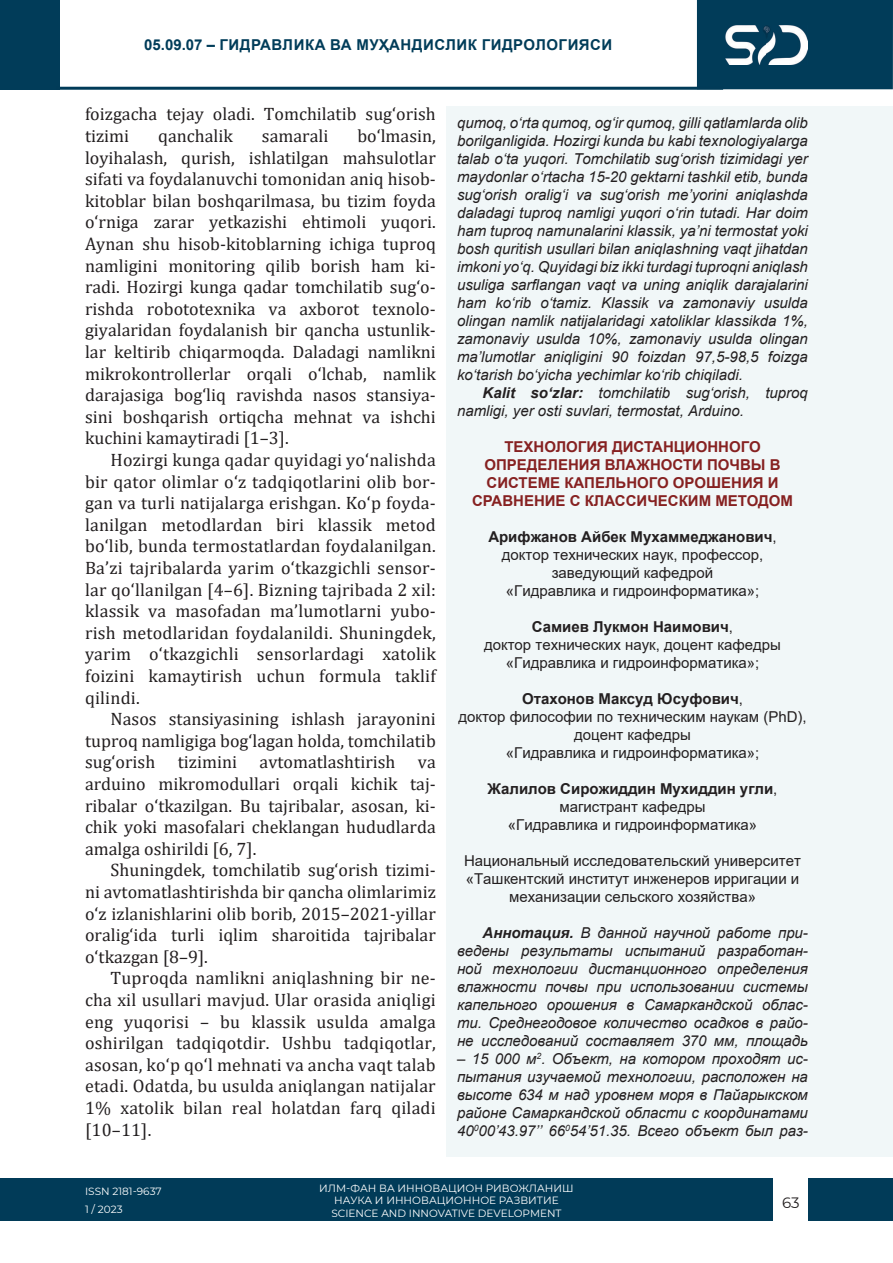
<style>
.page{position:relative;width:893px;height:1263px;background:#fff}
.page>*{position:absolute;margin:0;border:0;box-sizing:border-box;transform-origin:0 0}
.t1{font:18px/21.6px "Cambria";color:#231f20;text-align:justify}
.t2{font:italic 15px/18px "Arial";color:#231f20;text-align:justify}
.t3{font:15px/18px "Arial";color:#231f20;text-align:center}
.t4{font:700 15px/18px "Arial";color:#862121;text-align:center}
.t5{font:700 15px "Arial";letter-spacing:.035em;color:#013c59}
.t6{font:15px "Montserrat";color:#231f20}
.t7{font:10.5px/12.6px "Montserrat";color:#fff}
.s1{font-weight:700}
</style>
<div class="page">
<div style="left:0;top:1178px;width:893px;height:42px;background:#013b58"></div>
<div style="left:0;top:0;width:60px;height:90px;background:#013c59"></div>
<div style="left:697px;top:0;width:196px;height:89px;background:#013c59"></div>
<div style="left:774px;top:1175px;width:34px;height:48px;background:#fff"></div>
<hr style="left:56px;top:87px;width:667px;height:3px;background:#013b58">
<img style="left:725px;top:26px;width:83px;height:38px">
<div style="left:446px;top:106px;width:447px;height:1051px;background:#f1f7f8"></div>
<p class="t5" style="left:144px;top:34px;width:470px">05.09.07 – ГИДРАВЛИКА ВА МУҲАНДИСЛИК ГИДРОЛОГИЯСИ</p>
<p class="t1" style="left:85px;top:103px;width:352px">foizgacha tejay oladi. Tomchilatib sug‘orish tizimi</p>
<p class="t1" style="left:85px;top:125px;width:352px;text-indent:272px">bo‘lmasin, loyihalash, qurish, ishlatilgan mahsulotlar sifati va foydalanuvchi tomonidan aniq hisob&shy;kitoblar bilan boshqarilmasa, bu tizim foyda o‘rniga zarar yetkazishi ehtimoli yuqori.<br>Aynan shu hisob-kitoblarning ichiga tuproq namligini monitoring qilib borish ham ki&shy;radi. Hozirgi kunga qadar tomchilatib sug‘o&shy;rishda robototexnika va axborot texnolo&shy;giyalaridan foydalanish bir qancha ustunlik&shy;lar keltirib chiqarmoqda. Daladagi namlikni mikrokontrollerlar orqali o‘lchab, namlik darajasiga bog‘liq ravishda nasos stansiya&shy;sini boshqarish ortiqcha mehnat va ishchi kuchini kamaytiradi [1–3].</p>
<p class="t1" style="left:85px;top:449px;width:352px;text-indent:26px">Hozirgi kunga qadar quyidagi yo‘nalishda bir qator olimlar o‘z tadqiqotlarini olib bor&shy;gan va turli natijalarga erishgan. Ko‘p foyda&shy;lanilgan metodlardan biri klassik metod bo‘lib, bunda termostatlardan foydalanilgan.<br>Ba’zi tajribalarda yarim o‘tkazgichli sensor&shy;lar qo‘llanilgan [4–6]. Bizning tajribada 2 xil: klassik va masofadan ma’lumotlarni yubo&shy;rish metodlaridan foydalanildi. Shuningdek, yarim o‘tkazgichli sensorlardagi xatolik foizini kamaytirish uchun formula taklif qilindi.</p>
<p class="t1" style="left:85px;top:708px;width:352px;text-indent:26px">Nasos stansiyasining ishlash jarayonini tuproq namligiga bog‘lagan holda, tomchilatib sug‘orish tizimini avtomatlashtirish</p>
<p class="t1" style="left:158px;top:125px;width:76px">qanchalik</p>
<p class="t1" style="left:262px;top:125px;width:68px">samarali</p>
<p class="t1" style="left:85px;top:751px;width:352px;text-indent:333px">va arduino mikromodullari orqali kichik taj&shy;ribalar o‘tkazilgan. Bu tajribalar, asosan, ki&shy;chik yoki masofalari cheklangan hududlarda amalga oshirildi [6, 7].</p>
<p class="t1" style="left:85px;top:859px;width:352px;text-indent:26px">Shuningdek, tomchilatib sug‘orish tizimi&shy;ni avtomatlashtirishda bir qancha olimlarimiz o‘z izlanishlarini olib borib, 2015–2021-yillar oralig‘ida turli iqlim sharoitida tajribalar o‘tkazgan [8–9].</p>
<p class="t1" style="left:85px;top:967px;width:352px;text-indent:26px">Tuproqda namlikni aniqlashning bir ne&shy;cha xil usullari mavjud. Ular orasida aniqligi eng yuqorisi – bu klassik usulda amalga oshirilgan tadqiqotdir. Ushbu tadqiqotlar, asosan, ko‘p qo‘l mehnati va ancha vaqt talab etadi. Odatda, bu usulda aniqlangan natijalar 1% xatolik bilan real holatdan farq qiladi [10–11].</p>
<p class="t2" style="left:457px;top:114px;width:352px">qumoq, o‘rta qumoq, og‘ir qumoq, gilli qatlamlarda olib borilganligida. Hozirgi kunda bu kabi texnologiyalarga talab o‘ta yuqori. Tomchilatib sug‘orish tizimidagi yer maydonlar o‘rtacha 15-20 gektarni tashkil etib, bunda sug‘orish oralig‘i va sug‘orish me’yorini aniqlashda daladagi tuproq namligi yuqori o‘rin tutadi. Har doim ham tuproq namunalarini klassik, ya’ni termostat yoki bosh quritish usullari bilan aniqlashning vaqt jihatdan imkoni yo‘q. Quyidagi biz ikki turdagi tuproqni aniqlash usuliga sarflangan vaqt va uning aniqlik darajalarini ham ko‘rib o‘tamiz. Klassik va zamonaviy usulda olingan namlik natijalaridagi xatoliklar klassikda 1%, zamonaviy usulda 10%, zamonaviy usulda olingan ma’lumotlar aniqligini 90 foizdan 97,5-98,5 foizga ko‘tarish bo‘yicha yechimlar ko‘rib chiqiladi.</p>
<p class="t2" style="left:457px;top:384px;width:352px;text-indent:26px"><span class="s1">Kalit so‘zlar:</span> tomchilatib sug‘orish, tuproq namligi, yer osti suvlari, termostat, Arduino.</p>
<p class="t4" style="left:472px;top:438px;width:322px">ТЕХНОЛОГИЯ ДИСТАНЦИОННОГО<br>ОПРЕДЕЛЕНИЯ ВЛАЖНОСТИ ПОЧВЫ В<br>СИСТЕМЕ КАПЕЛЬНОГО ОРОШЕНИЯ И<br>СРАВНЕНИЕ С КЛАССИЧЕСКИМ МЕТОДОМ</p>
<p class="t3" style="left:488px;top:527px;width:290px"><span class="s1">Арифжанов Айбек Мухаммеджанович</span>, доктор технических наук, профессор, заведующий кафедрой<br>«Гидравлика и гидроинформатика»;</p>
<p class="t3" style="left:484px;top:617px;width:298px"><span class="s1">Самиев Лукмон Наимович</span>,<br>доктор технических наук, доцент кафедры «Гидравлика и гидроинформатика»;</p>
<p class="t3" style="left:458px;top:689px;width:350px"><span class="s1">Отахoнов Максуд Юсуфович</span>,<br>доктор философии по техническим наукам (PhD), доцент кафедры<br>«Гидравлика и гидроинформатика»;</p>
<p class="t3" style="left:488px;top:779px;width:291px"><span class="s1">Жалилов Сирожиддин Мухиддин угли</span>, магистрант кафедры<br>«Гидравлика и гидроинформатика»</p>
<p class="t3" style="left:464px;top:851px;width:338px">Национальный исследовательский университет «Ташкентский институт инженеров ирригации и механизации сельского хозяйства»</p>
<p class="t2" style="left:457px;top:924px;width:352px;text-indent:26px"><span class="s1">Аннотация.</span> В данной научной работе при&shy;ведены результаты испытаний разработан&shy;ной технологии дистанционного определения влажности почвы при использовании системы капельного орошения в Самаркандской облас&shy;ти. Среднегодовое количество осадков в райо&shy;не исследований составляет 370 мм, площадь</p>
<p class="t2" style="left:457px;top:1050px;width:352px">– 15 000 м<sup>2</sup>. Объект, на котором проходят ис&shy;пытания изучаемой технологии, расположен на высоте 634 м над уровнем моря в Пайарыкском районе Самаркандской области с координатами 40<sup>0</sup>00’43.97’’ 66<sup>0</sup>54’51.35. Всего объект был раз-</p>
<p class="t7" style="left:85px;top:1182px;width:78px;line-height:17.9px">ISSN 2181-9637<br>1 / 2023</p>
<p class="t7" style="left:319px;top:1181px;width:256px;text-align:center">ИЛМ-ФАН ВА ИННОВАЦИОН РИВОЖЛАНИШ<br>НАУКА И ИННОВАЦИОННОЕ РАЗВИТИЕ<br>SCIENCE AND INNOVATIVE DEVELOPMENT</p>
<p class="t6" style="left:782px;top:1192px;width:19px">63</p>
</div>
